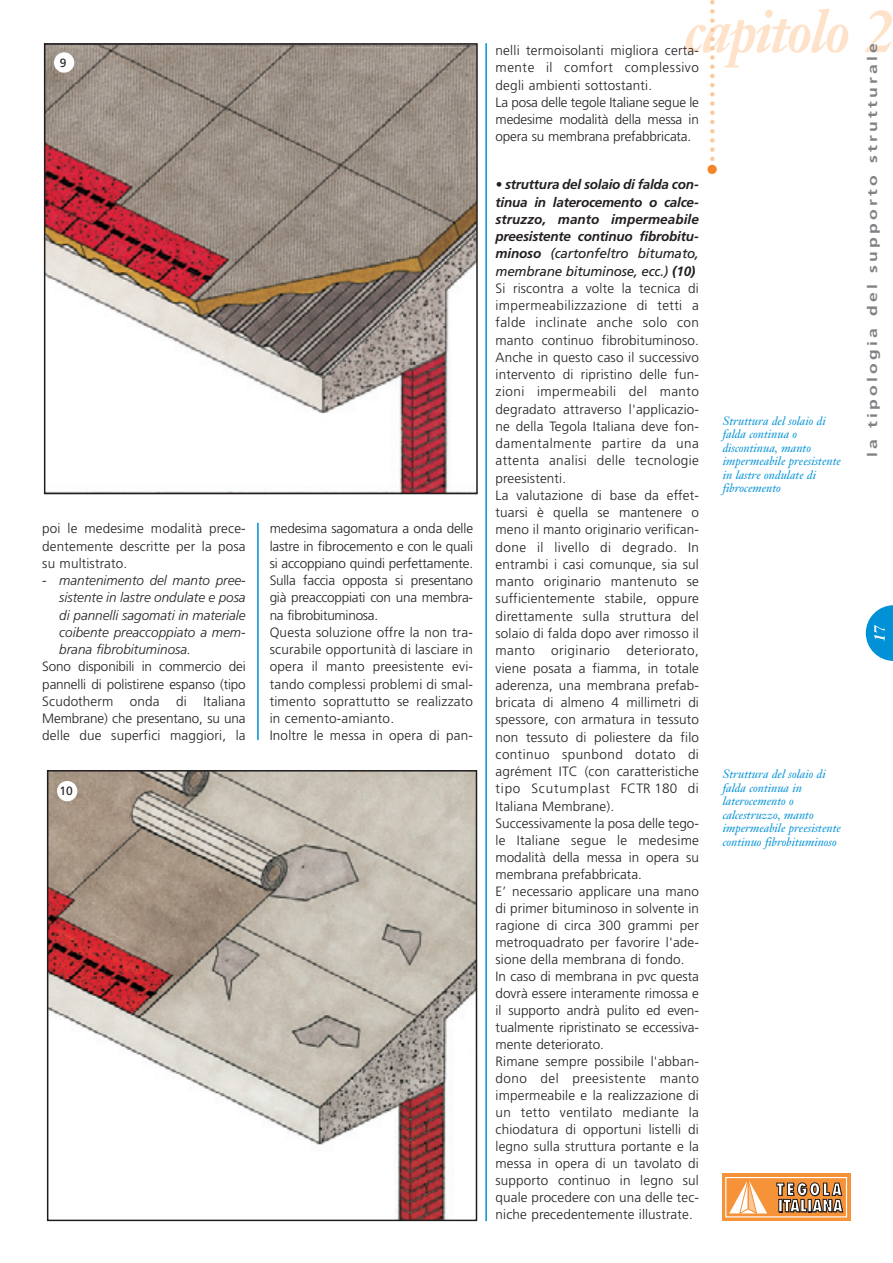
<style>
.page{position:relative;width:893px;height:1263px;background:#fff}
.page>*{position:absolute;margin:0;border:0;box-sizing:border-box;transform-origin:0 0}
.t1{font:italic 700 60px "Janson Text";letter-spacing:-.03em;color:#fee2ca;scale:.9 1}
.t2{font:italic 700 15px "Janson Text";color:#fff}
.t3{font:300 13.5px/17.1px "Frutiger";letter-spacing:.01em;color:#231f20;text-align:justify}
.t4{font:300 13.5px/17.2px "Frutiger";letter-spacing:-.01em;color:#231f20}
.t5{font:italic 300 13.5px/17.2px "Frutiger";color:#231f20;text-align:justify}
.t6{font:700 13.5px "Frutiger";letter-spacing:.185em;color:#808285;scale:1.3 1}
.t7{font:italic 12px/13.5px "Janson Text";color:#0091d6}
.t8{font:12px "Frutiger";color:#231f20}
.s1{font-weight:700;font-style:italic}
.s2{font-weight:400;font-style:italic}
</style>
<div class="page">
<hr style="left:485px;top:43px;width:2px;height:1178px;background:#0091d6">
<hr style="left:257px;top:523px;width:2px;height:217px;background:#0091d6">
<svg style="left:866px;top:605px;width:27px;height:56px"></svg>
<svg style="left:710px;top:1px;width:5px;height:165px"></svg>
<div style="left:707px;top:165px;width:10px;height:9px;background:#f58427;border-radius:50%"></div>
<img style="left:50px;top:773px;width:424px;height:445px">
<div style="left:47px;top:770px;width:430px;height:451px;border:2px solid #211d1e"></div>
<img style="left:47px;top:46px;width:428px;height:445px">
<div style="left:44px;top:43px;width:434px;height:451px;border:2px solid #211d1e"></div>
<div style="left:54px;top:52px;width:20px;height:21px;background:#fff;border-radius:50%"></div>
<div style="left:57px;top:781px;width:20px;height:20px;background:#fff;border-radius:50%"></div>
<div style="left:722px;top:1173px;width:128px;height:48px;background:#f69238"></div>
<div style="left:725px;top:1177px;width:122px;height:40px;border:1px solid #fff"></div>
<svg style="left:777px;top:1182px;width:66px;height:30px"></svg>
<svg style="left:729px;top:1177px;width:38px;height:37px"></svg>
<p class="t8" style="left:60px;top:58px;width:8px">9</p>
<p class="t3" style="left:42px;top:521px;width:205px">poi le medesime modalità prece&shy;dentemente descritte per la posa su multistrato.</p>
<p class="t5" style="left:59px;top:573px;width:188px;text-indent:-17px">- mantenimento del manto pree&shy;sistente in lastre ondulate e posa di pannelli sagomati in materiale coibente preaccoppiato a mem&shy;brana fibrobituminosa.</p>
<p class="t3" style="left:42px;top:659px;width:205px">Sono disponibili in commercio dei pannelli di polistirene espanso (tipo Scudotherm onda di Italiana Membrane) che presentano, su una delle due superfici maggiori, la</p>
<p class="t8" style="left:60px;top:786px;width:15px">10</p>
<p class="t3" style="left:270px;top:521px;width:205px;text-align:left">medesima sagomatura a onda delle lastre in fibrocemento e con le quali si accoppiano quindi perfettamente.<br>Sulla faccia opposta si presentano già preaccoppiati con una membra&shy;na fibrobituminosa.<br>Questa soluzione offre la non tra&shy;scurabile opportunità di lasciare in opera il manto preesistente evi&shy;tando complessi problemi di smal&shy;timento soprattutto se realizzato in cemento-amianto.<br>Inoltre le messa in opera di pan-</p>
<h1 class="t1" style="left:685px;top:9px;width:234px">capitolo 2</h1>
<p class="t6" style="left:867px;top:457px;width:320px;rotate:-90deg">la tipologia del supporto strutturale</p>
<p class="t4" style="left:496px;top:43px;width:205px">nelli termoisolanti migliora certa&shy;mente il comfort complessivo degli ambienti sottostanti.<br>La posa delle tegole Italiane segue le medesime modalità della messa in opera su membrana prefabbricata.</p>
<p class="t3" style="left:496px;top:177px;width:205px;text-align:left"><span class="s1">• struttura del solaio di falda con&shy;tinua in laterocemento o calce&shy;struzzo, manto impermeabile preesistente continuo fibrobitu&shy;minoso</span> <span class="s2">(cartonfeltro bitumato, membrane bituminose, ecc.)</span> <span class="s1">(10)<br></span>Si riscontra a volte la tecnica di impermeabilizzazione di tetti a falde inclinate anche solo con manto continuo fibrobituminoso.<br>Anche in questo caso il successivo intervento di ripristino delle fun&shy;zioni impermeabili del manto degradato attraverso l'applicazio&shy;ne della Tegola Italiana deve fon&shy;damentalmente partire da una attenta analisi delle tecnologie preesistenti.<br>La valutazione di base da effet&shy;tuarsi è quella se mantenere o meno il manto originario verifican&shy;done il livello di degrado. In entrambi i casi comunque, sia sul manto originario mantenuto se sufficientemente stabile, oppure direttamente sulla struttura del solaio di falda dopo aver rimosso il manto originario deteriorato, viene posata a fiamma, in totale aderenza, una membrana prefab&shy;bricata di almeno 4 millimetri di spessore, con armatura in tessuto non tessuto di poliestere da filo continuo spunbond dotato di agrément ITC (con caratteristiche tipo Scutumplast FCTR 180 di<br>Italiana Membrane).<br>Successivamente la posa delle tego&shy;le Italiane segue le medesime modalità della messa in opera su membrana prefabbricata.<br>E’ necessario applicare una mano di primer bituminoso in solvente in ragione di circa 300 grammi per metroquadrato per favorire l'ade&shy;sione della membrana di fondo.<br>In caso di membrana in pvc questa dovrà essere interamente rimossa e il supporto andrà pulito ed even&shy;tualmente ripristinato se eccessiva&shy;mente deteriorato.<br>Rimane sempre possibile l'abban&shy;dono del preesistente manto impermeabile e la realizzazione di un tetto ventilato mediante la chiodatura di opportuni listelli di legno sulla struttura portante e la messa in opera di un tavolato di supporto continuo in legno sul quale procedere con una delle tec&shy;niche precedentemente illustrate.</p>
<p class="t7" style="left:723px;top:415px;width:120px">Struttura del solaio di falda continua o discontinua, manto impermeabile preesistente in lastre ondulate di fibrocemento</p>
<p class="t2" style="left:874px;top:642px;width:18px;rotate:-90deg">17</p>
<p class="t7" style="left:723px;top:769px;width:120px">Struttura del solaio di falda continua in laterocemento o calcestruzzo, manto impermeabile preesistente continuo fibrobituminoso</p>
</div>
